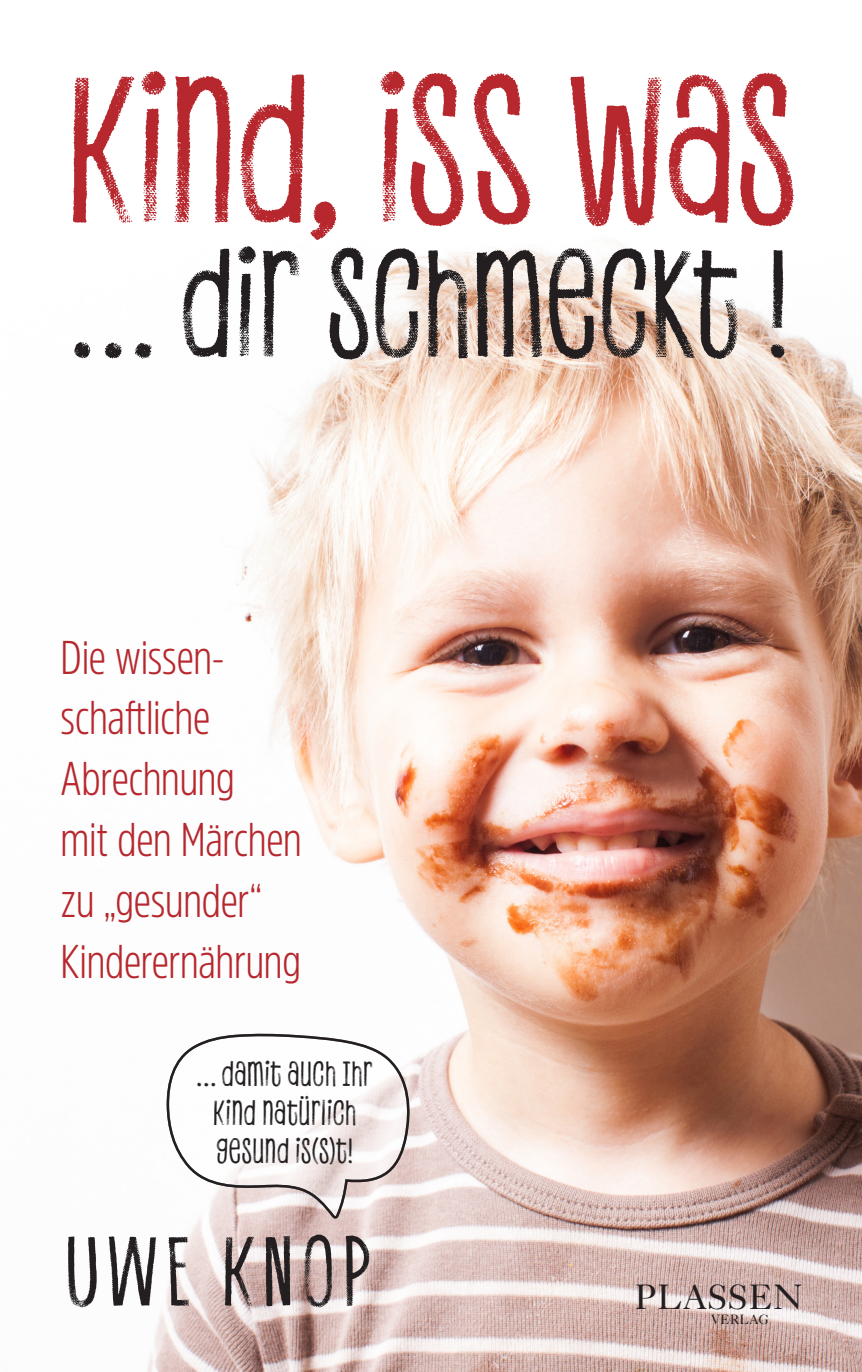
<style>
.page{position:relative;width:862px;height:1372px;background:#fff}
.page>*{position:absolute;margin:0;border:0;box-sizing:border-box;transform-origin:0 0}
.t1{font:200.25px "Canvas Inline";letter-spacing:-.015em;color:#b7282e}
.t2{font:146.25px "Canvas Inline";letter-spacing:-.015em;color:#231f20}
.t3{font:94.5px "Canvas Inline";letter-spacing:.065em;color:#231f20}
.t4{font:300 47.25px/60.8px "Amsi Pro Cond";letter-spacing:-.005em;color:#b7282e}
.t5{font:35.32px "Casablanca Plain";letter-spacing:.015em;color:#231f20}
.t6{font:33.75px "Canvas Inline";color:#231f20}
.t7{font:13.5px "Casablanca Plain";color:#231f20}
</style>
<div class="page">
<img style="left:147px;top:243px;width:714px;height:1128px">
<svg style="left:165px;top:1032px;width:248px;height:189px"></svg>
<p class="t1" style="left:64px;top:32px;width:734px">KIND, ISS WAS</p>
<p class="t2" style="left:71px;top:217px;width:720px">… DIR SCHMECKT !</p>
<p class="t4" style="left:61px;top:625px;width:165px">Die wissen-</p>
<p class="t4" style="left:61px;top:686px;width:242px">schaftliche<br>Abrechnung<br>mit den Märchen zu „gesunder“<br>Kinderernährung</p>
<p class="t6" style="left:196px;top:1054px;width:178px">… DAMIT AUCH IHR</p>
<p class="t6" style="left:213px;top:1092px;width:145px">KIND NATÜRLICH</p>
<p class="t6" style="left:216px;top:1130px;width:138px">GESUND IS(S)T!</p>
<p class="t3" style="left:64px;top:1215px;width:309px">UWE KNOP</p>
<p class="t5" style="left:635px;top:1275px;width:169px">PLASSEN</p>
<p class="t7" style="left:710px;top:1310px;width:59px">VERLAG</p>
</div>
